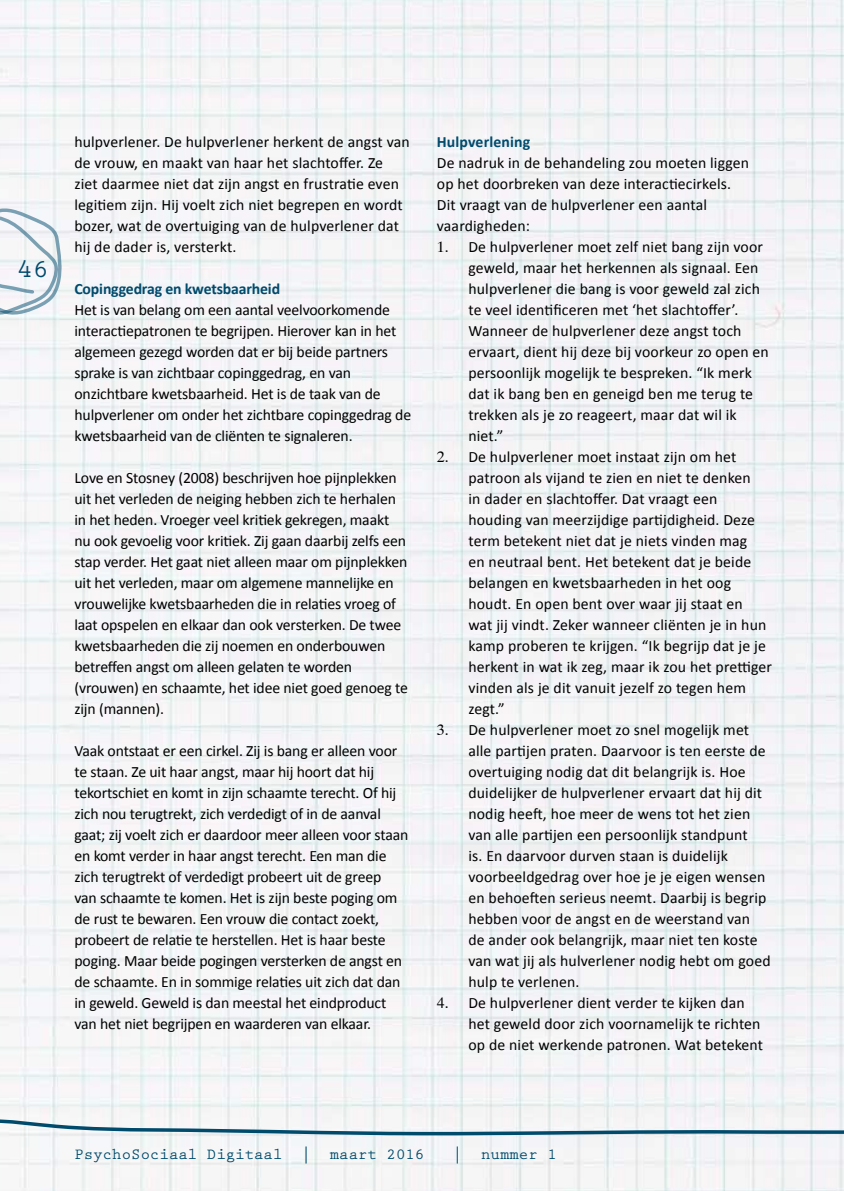
<style>
.page{position:relative;width:844px;height:1191px;background:#fff}
.page>*{position:absolute;margin:0;border:0;box-sizing:border-box;transform-origin:0 0}
.t1{font:700 26.25px "Prestige Elite Std";color:#004a6c}
.t2{font:15.75px/21px "Calibri";color:#000}
.t3{font:700 15.75px "Prestige Elite Std";color:#004a6c}
.t4{font:700 15.75px "Calibri";letter-spacing:-.01em;color:#004a6c}
.t5{font:700 15.75px "Calibri";letter-spacing:.01em;color:#004a6c}
</style>
<div class="page">
<img style="left:0;top:0;width:843px;height:1191px">
<svg style="left:0;top:205px;width:63px;height:110px"></svg>
<svg style="left:0;top:1102px;width:843px;height:35px"></svg>
<svg style="left:438px;top:241px;width:15px;height:12px"></svg>
<svg style="left:437px;top:451px;width:16px;height:12px"></svg>
<svg style="left:446px;top:733px;width:7px;height:3px"></svg>
<svg style="left:446px;top:1006px;width:7px;height:3px"></svg>
<h1 class="t1" style="left:17px;top:255px;width:33px">46</h1>
<p class="t2" style="left:74px;top:131px;width:337px">hulpverlener. De hulpverlener herkent de angst van de vrouw, en maakt van haar het slachtoffer. Ze ziet daarmee niet dat zijn angst en frustratie even legitiem zijn. Hij voelt zich niet begrepen en wordt bozer, wat de overtuiging van de hulpverlener dat hij de dader is, versterkt.</p>
<p class="t4" style="left:74px;top:279px;width:207px">Copinggedrag en kwetsbaarheid</p>
<p class="t2" style="left:74px;top:299px;width:338px">Het is van belang om een aantal veelvoorkomende interactiepatronen te begrijpen. Hierover kan in het algemeen gezegd worden dat er bij beide partners sprake is van zichtbaar copinggedrag, en van onzichtbare kwetsbaarheid. Het is de taak van de hulpverlener om onder het zichtbare copinggedrag de kwetsbaarheid van de cliënten te signaleren.</p>
<p class="t2" style="left:74px;top:467px;width:335px">Love en Stosney (2008) beschrijven hoe pijnplekken uit het verleden de neiging hebben zich te herhalen in het heden. Vroeger veel kritiek gekregen, maakt nu ook gevoelig voor kritiek. Zij gaan daarbij zelfs een stap verder. Het gaat niet alleen maar om pijnplekken uit het verleden, maar om algemene mannelijke en vrouwelijke kwetsbaarheden die in relaties vroeg of laat opspelen en elkaar dan ook versterken. De twee kwetsbaarheden die zij noemen en onderbouwen betreffen angst om alleen gelaten te worden (vrouwen) en schaamte, het idee niet goed genoeg te zijn (mannen).</p>
<p class="t2" style="left:74px;top:740px;width:335px">Vaak ontstaat er een cirkel. Zij is bang er alleen voor te staan. Ze uit haar angst, maar hij hoort dat hij tekortschiet en komt in zijn schaamte terecht. Of hij zich nou terugtrekt, zich verdedigt of in de aanval gaat; zij voelt zich er daardoor meer alleen voor staan en komt verder in haar angst terecht. Een man die zich terugtrekt of verdedigt probeert uit de greep<br>van schaamte te komen. Het is zijn beste poging om de rust te bewaren. Een vrouw die contact zoekt, probeert de relatie te herstellen. Het is haar beste poging. Maar beide pogingen versterken de angst en de schaamte. En in sommige relaties uit zich dat dan in geweld. Geweld is dan meestal het eindproduct van het niet begrijpen en waarderen van elkaar.</p>
<p class="t5" style="left:437px;top:132px;width:95px">Hulpverlening</p>
<p class="t2" style="left:437px;top:152px;width:314px">De nadruk in de behandeling zou moeten liggen op het doorbreken van deze interactiecirkels.<br>Dit vraagt van de hulpverlener een aantal vaardigheden:</p>
<p class="t2" style="left:468px;top:236px;width:305px">De hulpverlener moet zelf niet bang zijn voor geweld, maar het herkennen als signaal. Een hulpverlener die bang is voor geweld zal zich te veel identificeren met ‘het slachtoffer’.<br>Wanneer de hulpverlener deze angst toch ervaart, dient hij deze bij voorkeur zo open en persoonlijk mogelijk te bespreken. “Ik merk dat ik bang ben en geneigd ben me terug te trekken als je zo reageert, maar dat wil ik niet.”<br>De hulpverlener moet instaat zijn om het patroon als vijand te zien en niet te denken<br>in dader en slachtoffer. Dat vraagt een houding van meerzijdige partijdigheid. Deze term betekent niet dat je niets vinden mag<br>en neutraal bent. Het betekent dat je beide belangen en kwetsbaarheden in het oog houdt. En open bent over waar jij staat en<br>wat jij vindt. Zeker wanneer cliënten je in hun kamp proberen te krijgen. “Ik begrijp dat je je herkent in wat ik zeg, maar ik zou het prettiger vinden als je dit vanuit jezelf zo tegen hem zegt.”</p>
<p class="t2" style="left:468px;top:719px;width:304px;text-indent:-31px">✓ De hulpverlener moet zo snel mogelijk met alle partijen praten. Daarvoor is ten eerste de overtuiging nodig dat dit belangrijk is. Hoe duidelijker de hulpverlener ervaart dat hij dit nodig heeft, hoe meer de wens tot het zien van alle partijen een persoonlijk standpunt<br>is. En daarvoor durven staan is duidelijk voorbeeldgedrag over hoe je je eigen wensen en behoeften serieus neemt. Daarbij is begrip hebben voor de angst en de weerstand van<br>de ander ook belangrijk, maar niet ten koste van wat jij als hulverlener nodig hebt om goed hulp te verlenen.</p>
<p class="t2" style="left:468px;top:992px;width:296px;text-indent:-31px">✔ De hulpverlener dient verder te kijken dan het geweld door zich voornamelijk te richten op de niet werkende patronen. Wat betekent</p>
<p class="t3" style="left:74px;top:1145px;width:351px">PsychoSociaal Digitaal | maart 2016</p>
<p class="t3" style="left:452px;top:1145px;width:105px">| nummer 1</p>
</div>
